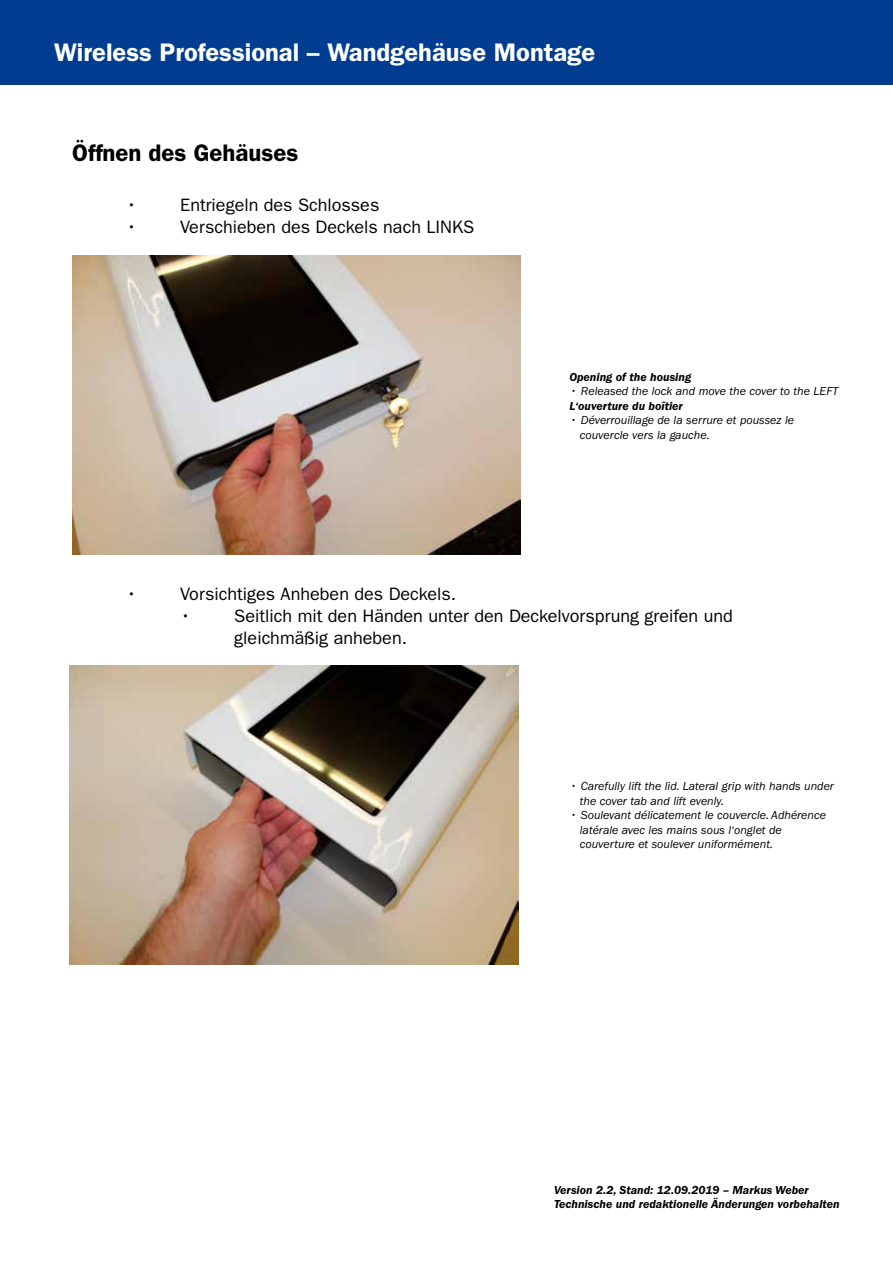
<style>
.page{position:relative;width:893px;height:1263px;background:#fff}
.page>*{position:absolute;margin:0;border:0;box-sizing:border-box;transform-origin:0 0}
.t1{font:600 25.5px "ITC Franklin Gothic Std";color:#fff}
.t2{font:600 24px "ITC Franklin Gothic Std";color:#000}
.t3{font:18px/21.6px "ITC Franklin Gothic Std";color:#000}
.t4{font:italic 12px/14.4px "ITC Franklin Gothic Std";color:#000}
.t5{font:italic 600 12px/14.4px "ITC Franklin Gothic Std";color:#000}
</style>
<div class="page">
<div style="left:0;top:0;width:893px;height:85px;background:#003d90"></div>
<img style="left:72px;top:256px;width:449px;height:299px">
<img style="left:70px;top:665px;width:448px;height:299px">
<h1 class="t1" style="left:54px;top:37px;width:543px">Wireless Professional – Wandgehäuse Montage</h1>
<h2 class="t2" style="left:72px;top:139px;width:228px">Öffnen des Gehäuses</h2>
<h3 class="t3" style="left:126px;top:195px;width:12px">•</h3>
<h3 class="t3" style="left:180px;top:195px;width:201px">Entriegeln des Schlosses</h3>
<h3 class="t3" style="left:126px;top:216px;width:12px">•</h3>
<h3 class="t3" style="left:180px;top:216px;width:296px">Verschieben des Deckels nach LINKS</h3>
<p class="t5" style="left:569px;top:370px;width:123px">Opening of the housing</p>
<p class="t4" style="left:569px;top:384px;width:270px">• Released the lock and move the cover to the LEFT</p>
<p class="t5" style="left:569px;top:399px;width:115px">L‘ouverture du boîtier</p>
<p class="t4" style="left:580px;top:413px;width:216px;text-indent:-10px">• Déverrouillage de la serrure et poussez le couvercle vers la gauche.</p>
<h3 class="t3" style="left:126px;top:583px;width:12px">•</h3>
<h3 class="t3" style="left:180px;top:583px;width:278px">Vorsichtiges Anheben des Deckels. •</h3>
<h3 class="t3" style="left:234px;top:605px;width:500px">Seitlich mit den Händen unter den Deckelvorsprung greifen und gleichmäßig anheben.</h3>
<p class="t4" style="left:580px;top:779px;width:256px;text-indent:-10px">• Carefully lift the lid. Lateral grip with hands under the cover tab and lift evenly.</p>
<p class="t4" style="left:580px;top:808px;width:248px;text-indent:-10px">• Soulevant délicatement le couvercle. Adhérence latérale avec les mains sous l‘onglet de couverture et soulever uniformément.</p>
<p class="t5" style="left:554px;top:1183px;width:287px">Version 2.2, Stand: 12.09.2019 – Markus Weber<br>Technische und redaktionelle Änderungen vorbehalten</p>
</div>
